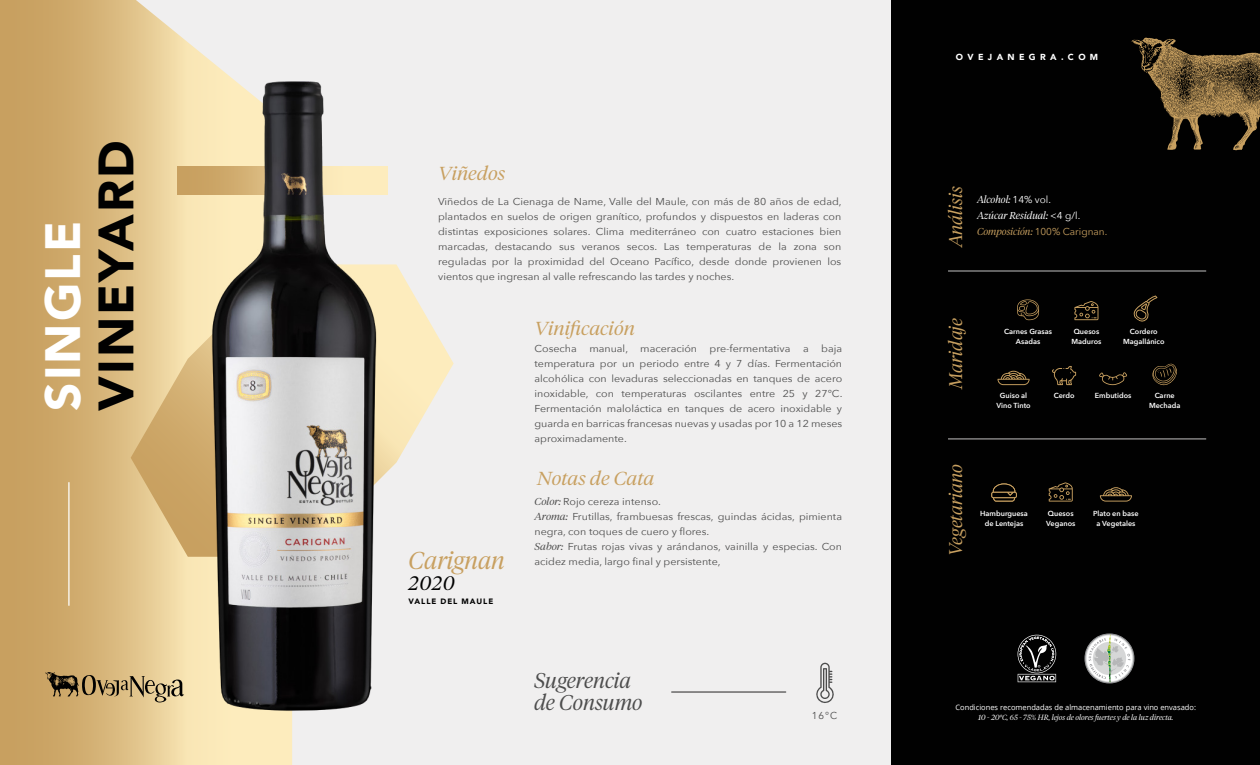
<style>
.page{position:relative;width:1260px;height:765px;background:#f0efef}
.page>*{position:absolute;margin:0;border:0;box-sizing:border-box;transform-origin:0 0}
.t1{font:900 49.5px "Avenir";letter-spacing:.04em;color:#010101}
.t2{font:900 49.5px "Avenir";letter-spacing:.04em;color:#fff}
.t3{font:italic 300 24.38px "Tiempos Headline";color:#c8a060}
.t4{font:italic 300 21.25px/22.8px "Tiempos Headline";color:#4d4d4d}
.t5{font:italic 300 19.5px "Tiempos Headline";color:#010101}
.t6{font:italic 300 18.75px "Tiempos Headline";color:#c8a060;scale:1.07 1}
.t7{font:italic 300 18.25px "Tiempos Headline";color:#c8a060}
.t8{font:10px/15px "Avenir Next";color:#4d4d4d;text-align:justify;scale:1.07 1}
.t9{font:italic 300 10px/15.6px "Tiempos Headline";color:#fff}
.t10{font:10px "Avenir Next";color:#c8a060}
.t11{font:10px "Avenir";color:#4d4d4d}
.t12{font:900 8.75px "Avenir";letter-spacing:.5em;color:#fff}
.t13{font:900 7.75px "Avenir";letter-spacing:.12em;color:#010101}
.t14{font:7.5px "Open Sans";color:#fff}
.t15{font:italic 300 7.5px "Tiempos Headline";color:#fff}
.t16{font:600 7.25px/9.9px "Avenir Next";color:#fff;text-align:center}
.s1{font-family:"Avenir Next";font-weight:400;font-style:normal}
.s2{font-family:"Tiempos Headline";font-weight:300;font-style:italic}
</style>
<div class="page">
<svg style="left:0;top:0;width:292px;height:765px;background:#d7b77e"></svg>
<hr style="left:68px;top:482px;width:2px;height:124px;background:#fff">
<svg style="left:131px;top:264px;width:323px;height:293px"></svg>
<div style="left:892px;top:1px;width:368px;height:764px;background:#010101"></div>
<svg style="left:1131px;top:38px;width:129px;height:112px"></svg>
<svg style="left:1085px;top:634px;width:49px;height:49px"></svg>
<div style="left:1087px;top:635px;width:45px;height:46px;background:#fff;border-radius:50%"></div>
<svg style="left:1089px;top:634px;width:41px;height:49px"></svg>
<div style="left:1084px;top:633px;width:50px;height:51px;border:1px solid #909193;border-radius:50%"></div>
<svg style="left:1018px;top:635px;width:38px;height:47px"></svg>
<svg style="left:816px;top:663px;width:18px;height:40px"></svg>
<hr style="left:672px;top:691px;width:114px;height:2px;background:#4d4d4d">
<hr style="left:948px;top:270px;width:258px;height:2px;background:#9c9b9b">
<hr style="left:948px;top:438px;width:258px;height:2px;background:#9c9b9b">
<img style="left:180px;top:66px;width:224px;height:655px">
<svg style="left:82px;top:675px;width:102px;height:27px;background:#b39c6f"></svg>
<img style="left:43px;top:670px;width:42px;height:30px">
<svg style="left:991px;top:483px;width:26px;height:19px"></svg>
<svg style="left:1074px;top:301px;width:24px;height:19px"></svg>
<svg style="left:1017px;top:299px;width:22px;height:21px"></svg>
<svg style="left:1133px;top:295px;width:24px;height:27px"></svg>
<svg style="left:1052px;top:366px;width:24px;height:19px"></svg>
<svg style="left:1099px;top:372px;width:28px;height:13px"></svg>
<svg style="left:1152px;top:363px;width:25px;height:23px"></svg>
<svg style="left:998px;top:371px;width:32px;height:14px"></svg>
<svg style="left:1100px;top:487px;width:32px;height:15px"></svg>
<svg style="left:1049px;top:482px;width:24px;height:20px"></svg>
<h1 class="t2" style="left:20px;top:411px;width:191px;rotate:-90deg">SINGLE</h1>
<h1 class="t1" style="left:74px;top:411px;width:271px;rotate:-90deg">VINEYARD</h1>
<h3 class="t6" style="left:438px;top:161px;width:64px">Viñedos</h3>
<p class="t8" style="left:438px;top:193px;width:379px">Viñedos de La Cienaga de Name, Valle del Maule, con más de 80 años de edad, plantados en suelos de origen granítico, profundos y dispuestos en laderas con distintas exposiciones solares. Clima mediterráneo con cuatro estaciones bien marcadas, destacando sus veranos secos. Las temperaturas de la zona son reguladas por la proximidad del Oceano Pacífico, desde donde provienen los vientos que ingresan al valle refrescando las tardes y noches.</p>
<h3 class="t6" style="left:535px;top:316px;width:95px">Vinificación</h3>
<p class="t8" style="left:535px;top:341px;width:289px">Cosecha manual, maceración pre-fermentativa a baja temperatura por un periodo entre 4 y 7 días. Fermentación alcohólica con levaduras seleccionadas en tanques de acero inoxidable, con temperaturas oscilantes entre 25 y 27°C.<br>Fermentación maloláctica en tanques de acero inoxidable y guarda en barricas francesas nuevas y usadas por 10 a 12 meses aproximadamente.</p>
<p class="t12" style="left:956px;top:50px;width:144px">OVEJANEGRA.COM</p>
<h3 class="t7" style="left:943px;top:247px;width:62px;rotate:-90deg">Análisis</h3>
<p class="t9" style="left:977px;top:191px;width:105px">Alcohol: <span class="s1">14% vol.<br></span>Azúcar Residual: <span class="s1">&lt;4 g/l.</span></p>
<p class="t10" style="left:977px;top:223px;width:132px"><span class="s2">Composición:</span> 100% Carignan.</p>
<h3 class="t7" style="left:943px;top:389px;width:72px;rotate:-90deg">Maridaje</h3>
<p class="t16" style="left:1004px;top:326px;width:49px">Carnes Grasas<br>Asadas</p>
<p class="t16" style="left:1072px;top:326px;width:31px;text-align:left">Quesos<br>Maduros</p>
<p class="t16" style="left:1123px;top:326px;width:43px">Cordero<br>Magallánico</p>
<p class="t16" style="left:1000px;top:390px;width:29px">Guiso al</p>
<p class="t16" style="left:1095px;top:390px;width:38px">Embutidos</p>
<p class="t16" style="left:997px;top:400px;width:36px">Vino Tinto</p>
<p class="t16" style="left:1149px;top:390px;width:33px">Carne<br>Mechada</p>
<p class="t16" style="left:1054px;top:390px;width:22px">Cerdo</p>
<h2 class="t3" style="left:409px;top:544px;width:98px">Carignan</h2>
<h3 class="t5" style="left:409px;top:570px;width:48px">2020</h3>
<p class="t13" style="left:409px;top:595px;width:86px">VALLE DEL MAULE</p>
<h3 class="t6" style="left:537px;top:465px;width:111px">Notas de Cata</h3>
<h3 class="t7" style="left:943px;top:556px;width:93px;rotate:-90deg">Vegetariano</h3>
<p class="t8" style="left:535px;top:493px;width:289px;text-align:left"><span class="s2">Color:</span> Rojo cereza intenso.<br><span class="s2">Aroma:</span> Frutillas, frambuesas frescas, guindas ácidas, pimienta negra, con toques de cuero y flores.<br><span class="s2">Sabor:</span> Frutas rojas vivas y arándanos, vainilla y especias. Con acidez media, largo final y persistente,</p>
<p class="t16" style="left:980px;top:508px;width:49px">Hamburguesa de Lentejas</p>
<p class="t16" style="left:1046px;top:508px;width:31px;text-align:left">Quesos<br>Veganos</p>
<p class="t16" style="left:1093px;top:508px;width:47px">Plato en base a Vegetales</p>
<h3 class="t4" style="left:534px;top:668px;width:110px">Sugerencia de Consumo</h3>
<p class="t11" style="left:812px;top:710px;width:27px">16°C</p>
<p class="t14" style="left:955px;top:703px;width:242px">Condiciones recomendadas de almacenamiento para vino envasado:</p>
<p class="t15" style="left:978px;top:713px;width:196px">10 - 20ºC, 65 - 75% HR, lejos de olores fuertes y de la luz directa.</p>
</div>
